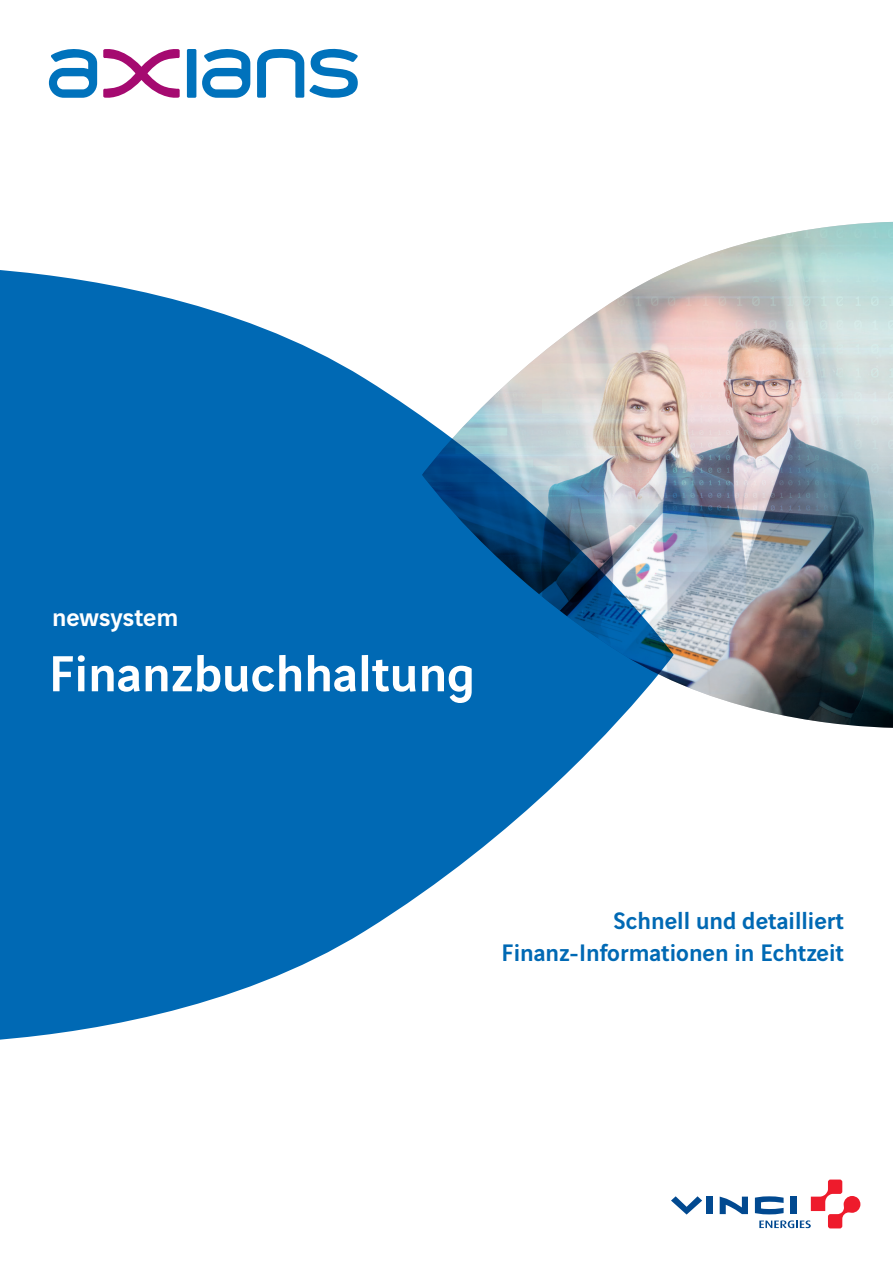
<style>
.page{position:relative;width:893px;height:1263px;background:#fff}
.page>*{position:absolute;margin:0;border:0;box-sizing:border-box;transform-origin:0 0}
.t1{font:500 54px "Vinci Sans";color:#fff}
.t2{font:500 27px "Vinci Sans";color:#fff}
.t3{font:500 25.5px/32.4px "Vinci Sans";color:#0069b4;text-align:right}
</style>
<div class="page">
<div style="left:187px;top:49px;width:9px;height:49px;background:#0072bc;border-radius:2px"></div>
<svg style="left:103px;top:49px;width:77px;height:49px"></svg>
<svg style="left:202px;top:49px;width:48px;height:49px"></svg>
<svg style="left:49px;top:49px;width:48px;height:49px"></svg>
<svg style="left:257px;top:49px;width:101px;height:49px"></svg>
<div style="left:706px;top:1196px;width:7px;height:18px;background:#014990"></div>
<svg style="left:720px;top:1196px;width:28px;height:18px"></svg>
<svg style="left:671px;top:1196px;width:31px;height:18px"></svg>
<svg style="left:755px;top:1179px;width:105px;height:49px"></svg>
<img style="left:674px;top:222px;width:219px;height:506px">
<svg style="left:0;top:268px;width:674px;height:772px;fill:#0069b4"></svg>
<p class="t2" style="left:52px;top:597px;width:128px">newsystem</p>
<p class="t1" style="left:49px;top:632px;width:428px">Finanzbuchhaltung</p>
<p class="t3" style="left:502px;top:902px;width:344px">Schnell und detailliert<br>Finanz-Informationen in Echtzeit</p>
</div>
